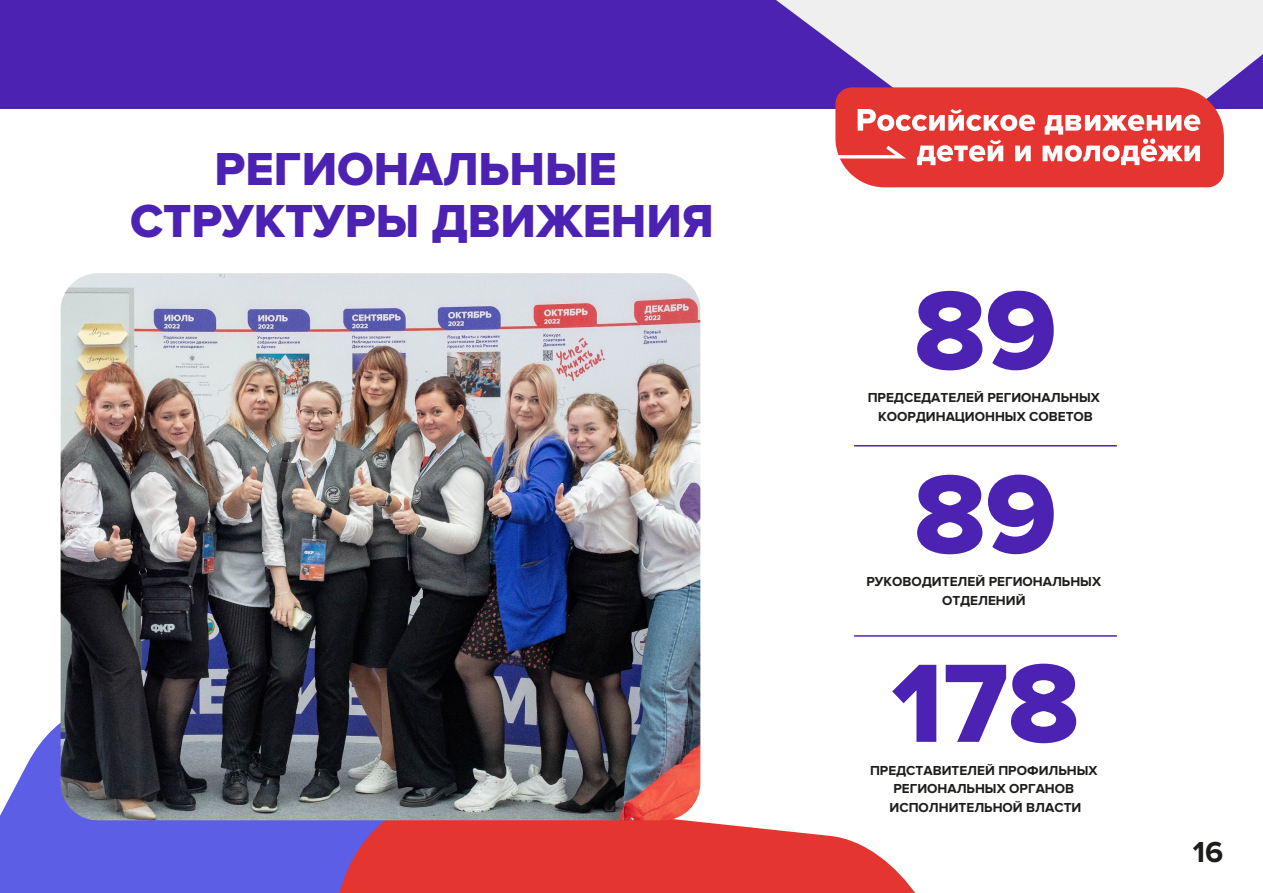
<style>
.page{position:relative;width:1263px;height:893px;background:#fff}
.page>*{position:absolute;margin:0;border:0;box-sizing:border-box;transform-origin:0 0}
.t1{font:800 115.5px "Proxima Nova";color:#4c22b2}
.t2{font:48px/52.5px "Proxima Nova Extrabld";color:#4c22b2;text-align:center}
.t3{font:700 30px "Proxima Nova";color:#1d1d1b}
.t4{font:700 13.5px/18.8px "Proxima Nova";color:#1d1d1b;text-align:center}
</style>
<div class="page">
<hr style="left:854px;top:445px;width:263px;height:1px;background:#4c22b2">
<hr style="left:854px;top:635px;width:263px;height:2px;background:#4c22b2">
<div style="left:0;top:0;width:1263px;height:108px;background:#4c22b2"></div>
<svg style="left:748px;top:0;width:515px;height:188px;fill:#efefef"></svg>
<svg style="left:835px;top:87px;width:389px;height:100px"></svg>
<svg style="left:0;top:687px;width:233px;height:206px;fill:#5c5ee5"></svg>
<svg style="left:233px;top:820px;width:682px;height:73px;background:#cd4d63"></svg>
<img style="left:61px;top:273px;width:639px;height:547px">
<h2 class="t2" style="left:130px;top:144px;width:585px">РЕГИОНАЛЬНЫЕ<br>СТРУКТУРЫ ДВИЖЕНИЯ</h2>
<h1 class="t1" style="left:914px;top:264px;width:144px">89</h1>
<p class="t4" style="left:868px;top:388px;width:233px">ПРЕДСЕДАТЕЛЕЙ РЕГИОНАЛЬНЫХ<br>КООРДИНАЦИОННЫХ СОВЕТОВ</p>
<h1 class="t1" style="left:914px;top:448px;width:144px">89</h1>
<p class="t4" style="left:942px;top:591px;width:85px">ОТДЕЛЕНИЙ</p>
<p class="t4" style="left:866px;top:572px;width:236px">РУКОВОДИТЕЛЕЙ РЕГИОНАЛЬНЫХ</p>
<h1 class="t1" style="left:892px;top:637px;width:189px">178</h1>
<p class="t4" style="left:870px;top:761px;width:229px">ПРЕДСТАВИТЕЛЕЙ ПРОФИЛЬНЫХ</p>
<p class="t4" style="left:889px;top:780px;width:193px;text-align:left">РЕГИОНАЛЬНЫХ ОРГАНОВ<br>ИСПОЛНИТЕЛЬНОЙ ВЛАСТИ</p>
<h3 class="t3" style="left:1193px;top:835px;width:32px">16</h3>
</div>
